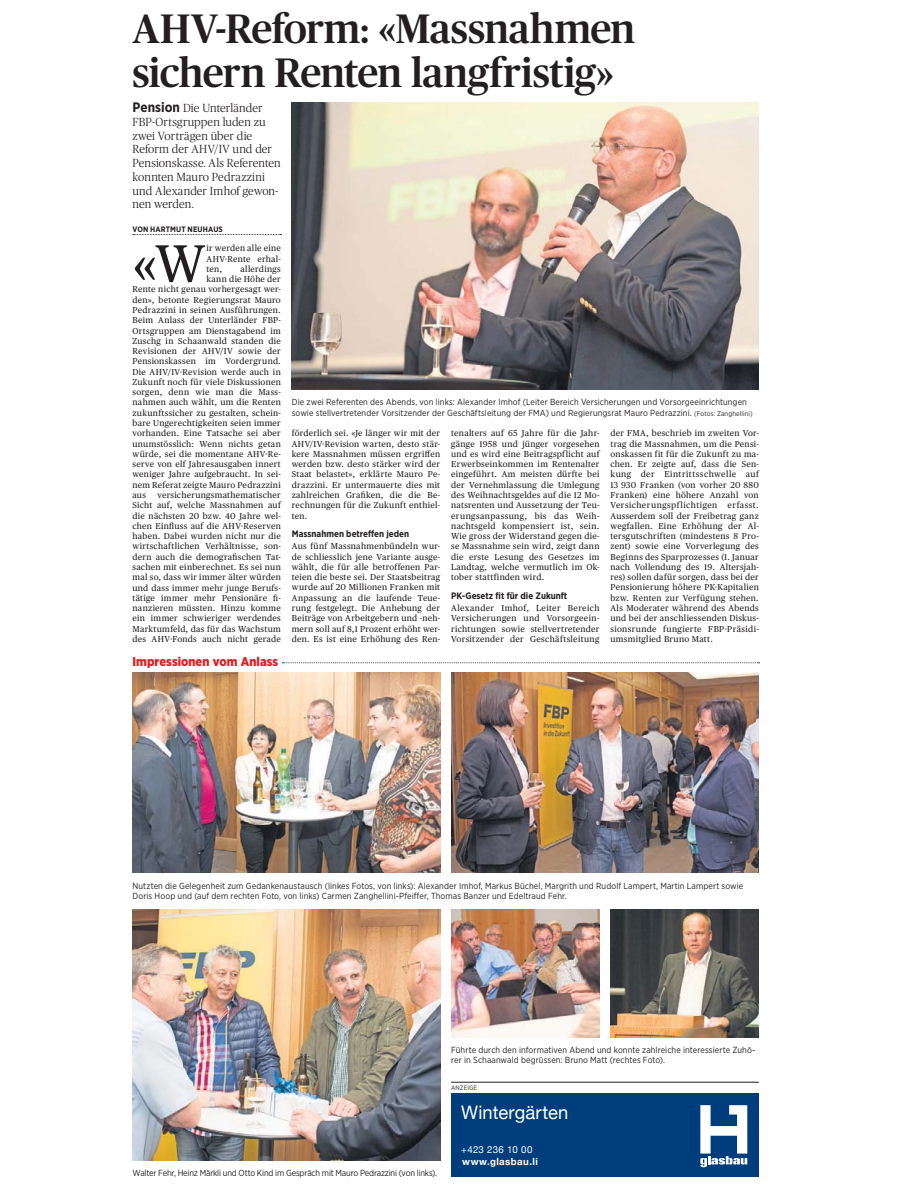
<style>
.page{position:relative;width:918px;height:1188px;background:#fff}
.page>*{position:absolute;margin:0;border:0;box-sizing:border-box;transform-origin:0 0}
.t1{font:53.1px "Publico Text";color:#231f20}
.t2{font:500 41.1px/44.1px "Publico";letter-spacing:-.015em;color:#231f20}
.t3{font:18.6px "Helvetica Neue";letter-spacing:.005em;color:#fff}
.t4{font:900 12.75px "Gotham Narrow";letter-spacing:.005em;color:#da2128}
.t5{font:300 11.7px/13.6px "Publico";letter-spacing:.01em;color:#231f20}
.t6{font:700 9.75px "Helvetica Neue";letter-spacing:.045em;color:#fff}
.t7{font:9.75px "Helvetica Neue";letter-spacing:.025em;color:#fff}
.t8{font:700 9.3px "Gotham Narrow";color:#231f20}
.t9{font:8.85px/10.4px "Gotham Narrow";letter-spacing:.01em;color:#231f20}
.t10{font:8.85px "Gotham Narrow";letter-spacing:-.02em;color:#231f20}
.t11{font:8.55px/10.4px "Publico Text";letter-spacing:.03em;color:#231f20;text-align:justify}
.t12{font:700 7.8px "Gotham Narrow";letter-spacing:.02em;color:#231f20}
.t13{font:6.3px "Gotham Narrow";letter-spacing:.02em;color:#231f20}
.s1{font-family:"Gotham Narrow";font-weight:700;font-size:13.65px}
.s2{font-size:6.9px}
</style>
<div class="page">
<div style="left:451px;top:1093px;width:308px;height:83px;background:#003d7d"></div>
<svg style="left:700px;top:1105px;width:47px;height:62px"></svg>
<hr style="left:451px;top:1082px;width:308px;height:1px;background:#231f20">
<svg style="left:133px;top:234px;width:149px;height:1px"></svg>
<img style="left:292px;top:103px;width:467px;height:287px">
<svg style="left:283px;top:663px;width:477px;height:1px"></svg>
<img style="left:133px;top:673px;width:307px;height:200px">
<img style="left:451px;top:673px;width:308px;height:200px">
<img style="left:610px;top:909px;width:149px;height:129px">
<img style="left:451px;top:909px;width:149px;height:129px">
<img style="left:133px;top:909px;width:307px;height:252px">
<h2 class="t2" style="left:133px;top:7px;width:504px">AHV-Reform: «Massnahmen sichern Renten langfristig»</h2>
<h3 class="t5" style="left:133px;top:102px;width:150px"><span class="s1">Pension</span> Die Unterländer<br>FBP-Ortsgruppen luden zu zwei Vorträgen über die<br>Reform der AHV/IV und der<br>Pensionskasse. Als Referenten konnten Mauro Pedrazzini und Alexander Imhof gewon&shy;nen werden.</h3>
<p class="t12" style="left:133px;top:224px;width:92px">VON HARTMUT NEUHAUS</p>
<h1 class="t1" style="left:133px;top:241px;width:75px">«W</h1>
<p class="t11" style="left:207px;top:244px;width:76px">ir werden alle eine AHV-Rente erhal&shy;ten,</p>
<p class="t11" style="left:241px;top:264px;width:42px">allerdings</p>
<p class="t11" style="left:207px;top:275px;width:76px">kann die Höhe der</p>
<p class="t11" style="left:133px;top:285px;width:150px">Rente nicht genau vorhergesagt wer-</p>
<p class="t11" style="left:133px;top:295px;width:150px">den», betonte Regierungsrat Mauro</p>
<p class="t11" style="left:133px;top:305px;width:150px">Pedrazzini in seinen Ausführungen.</p>
<p class="t11" style="left:133px;top:316px;width:150px">Beim Anlass der Unterländer FBP-</p>
<p class="t11" style="left:133px;top:326px;width:150px">Ortsgruppen am Dienstagabend im</p>
<p class="t11" style="left:133px;top:336px;width:150px">Zuschg in Schaanwald standen die</p>
<p class="t11" style="left:133px;top:347px;width:150px">Revisionen der AHV/IV sowie der</p>
<p class="t11" style="left:133px;top:357px;width:150px">Pensionskassen im Vordergrund.</p>
<p class="t11" style="left:133px;top:367px;width:150px">Die AHV/IV-Revision werde auch in</p>
<p class="t11" style="left:133px;top:377px;width:150px">Zukunft noch für viele Diskussionen</p>
<p class="t11" style="left:133px;top:388px;width:150px">sorgen, denn wie man die Mass-</p>
<p class="t11" style="left:133px;top:398px;width:150px">nahmen auch wählt, um die Renten</p>
<p class="t11" style="left:133px;top:408px;width:150px">zukunftssicher zu gestalten, schein-</p>
<p class="t11" style="left:133px;top:419px;width:150px">bare Ungerechtigkeiten seien immer</p>
<p class="t11" style="left:133px;top:429px;width:150px">vorhanden. Eine Tatsache sei aber</p>
<p class="t11" style="left:133px;top:439px;width:150px">unumstösslich: Wenn nichts getan</p>
<p class="t11" style="left:133px;top:449px;width:150px">würde, sei die momentane AHV-Re-</p>
<p class="t11" style="left:133px;top:460px;width:150px">serve von elf Jahresausgaben innert</p>
<p class="t11" style="left:133px;top:470px;width:150px">weniger Jahre aufgebraucht. In sei-</p>
<p class="t11" style="left:133px;top:480px;width:150px">nem Referat zeigte Mauro Pedrazzini</p>
<p class="t11" style="left:133px;top:491px;width:15px">aus</p>
<p class="t9" style="left:292px;top:398px;width:463px">Die zwei Referenten des Abends, von links: Alexander Imhof (Leiter Bereich Versicherungen und Vorsorgeeinrichtungen sowie stellvertretender Vorsitzender der Geschäftsleitung der FMA) und Regierungsrat Mauro Pedrazzini. <span class="s2">(Fotos: Zanghellini)</span></p>
<p class="t11" style="left:451px;top:429px;width:150px">tenalters auf 65 Jahre für die Jahr&shy;gänge 1958 und jünger vorgesehen und es wird eine Beitragspflicht auf Erwerbseinkommen im Rentenalter eingeführt. Am meisten dürfte bei der Vernehmlassung die Umlegung des Weihnachtsgeldes auf die 12 Mo&shy;natsrenten und Aussetzung der Teu&shy;erungsanpassung, bis das Weih&shy;nachtsgeld kompensiert ist, sein.<br>Wie gross der Widerstand gegen die&shy;se Massnahme sein wird, zeigt dann die erste Lesung des Gesetzes im Landtag, welche vermutlich im Ok&shy;tober stattfinden wird.</p>
<p class="t8" style="left:451px;top:590px;width:118px">PK-Gesetz fit für die Zukunft</p>
<p class="t11" style="left:451px;top:604px;width:150px">Alexander Imhof, Leiter Bereich Versicherungen und Vorsorgeein&shy;richtungen sowie stellvertretender Vorsitzender der Geschäftsleitung</p>
<p class="t11" style="left:292px;top:429px;width:150px">förderlich sei. «Je länger wir mit der AHV/IV-Revision warten, desto stär&shy;kere Massnahmen müssen ergriffen werden bzw. desto stärker wird der Staat belastet», erklärte Mauro Pe&shy;drazzini. Er untermauerte dies mit zahlreichen Grafiken, die die Be&shy;rechnungen für die Zukunft enthiel&shy;ten.</p>
<p class="t8" style="left:292px;top:529px;width:119px">Massnahmen betreffen jeden</p>
<p class="t11" style="left:292px;top:542px;width:150px">Aus fünf Massnahmenbündeln wur&shy;de schliesslich jene Variante ausge&shy;wählt, die für alle betroffenen Par&shy;teien die beste sei. Der Staatsbeitrag wurde auf 20 Millionen Franken mit Anpassung an die laufende Teue&shy;rung festgelegt. Die Anhebung der Beiträge von Arbeitgebern und -neh&shy;mern soll auf 8,1 Prozent erhöht wer&shy;den. Es ist eine Erhöhung des Ren-</p>
<p class="t11" style="left:610px;top:429px;width:150px">der FMA, beschrieb im zweiten Vor&shy;trag die Massnahmen, um die Pensi&shy;onskassen fit für die Zukunft zu ma&shy;chen. Er zeigte auf, dass die Sen&shy;kung der Eintrittsschwelle auf 13 930 Franken (von vorher 20 880<br>Franken) eine höhere Anzahl von Versicherungspflichtigen erfasst.<br>Ausserdem soll der Freibetrag ganz wegfallen. Eine Erhöhung der Al&shy;tersgutschriften (mindestens 8 Pro&shy;zent) sowie eine Vorverlegung des Beginns des Sparprozesses (1. Januar nach Vollendung des 19. Altersjah&shy;res) sollen dafür sorgen, dass bei der Pensionierung höhere PK-Kapitalien bzw. Renten zur Verfügung stehen.<br>Als Moderater während des Abends und bei der anschliessenden Diskus&shy;sionsrunde fungierte FBP-Präsidi&shy;umsmitglied Bruno Matt.</p>
<p class="t11" style="left:133px;top:491px;width:150px;text-indent:25px">versicherungsmathematischer Sicht auf, welche Massnahmen auf die nächsten 20 bzw. 40 Jahre wel&shy;chen Einfluss auf die AHV-Reserven haben. Dabei wurden nicht nur die wirtschaftlichen Verhältnisse, son&shy;dern auch die demografischen Tat&shy;sachen mit einberechnet. Es sei nun mal so, dass wir immer älter würden und dass immer mehr junge Berufs&shy;tätige immer mehr Pensionäre fi&shy;nanzieren müssten. Hinzu komme ein immer schwieriger werdendes Marktumfeld, das für das Wachstum des AHV-Fonds auch nicht gerade</p>
<h3 class="t4" style="left:133px;top:654px;width:147px">Impressionen vom Anlass</h3>
<p class="t9" style="left:133px;top:881px;width:612px">Nutzten die Gelegenheit zum Gedankenaustausch (linkes Fotos, von links): Alexander Imhof, Markus Büchel, Margrith und Rudolf Lampert, Martin Lampert sowie<br>Doris Hoop und (auf dem rechten Foto, von links) Carmen Zanghellini-Pfeiffer, Thomas Banzer und Edeltraud Fehr.</p>
<p class="t9" style="left:451px;top:1045px;width:306px">Führte durch den informativen Abend und konnte zahlreiche interessierte Zuhö&shy;rer in Schaanwald begrüssen: Bruno Matt (rechtes Foto).</p>
<p class="t13" style="left:451px;top:1085px;width:27px">ANZEIGE</p>
<p class="t10" style="left:133px;top:1170px;width:306px">Walter Fehr, Heinz Märkli und Otto Kind im Gespräch mit Mauro Pedrazzini (von links).</p>
<h3 class="t3" style="left:461px;top:1102px;width:109px">Wintergärten</h3>
<p class="t7" style="left:461px;top:1144px;width:73px">+423 236 10 00</p>
<p class="t6" style="left:462px;top:1156px;width:77px">www.glasbau.li</p>
</div>
